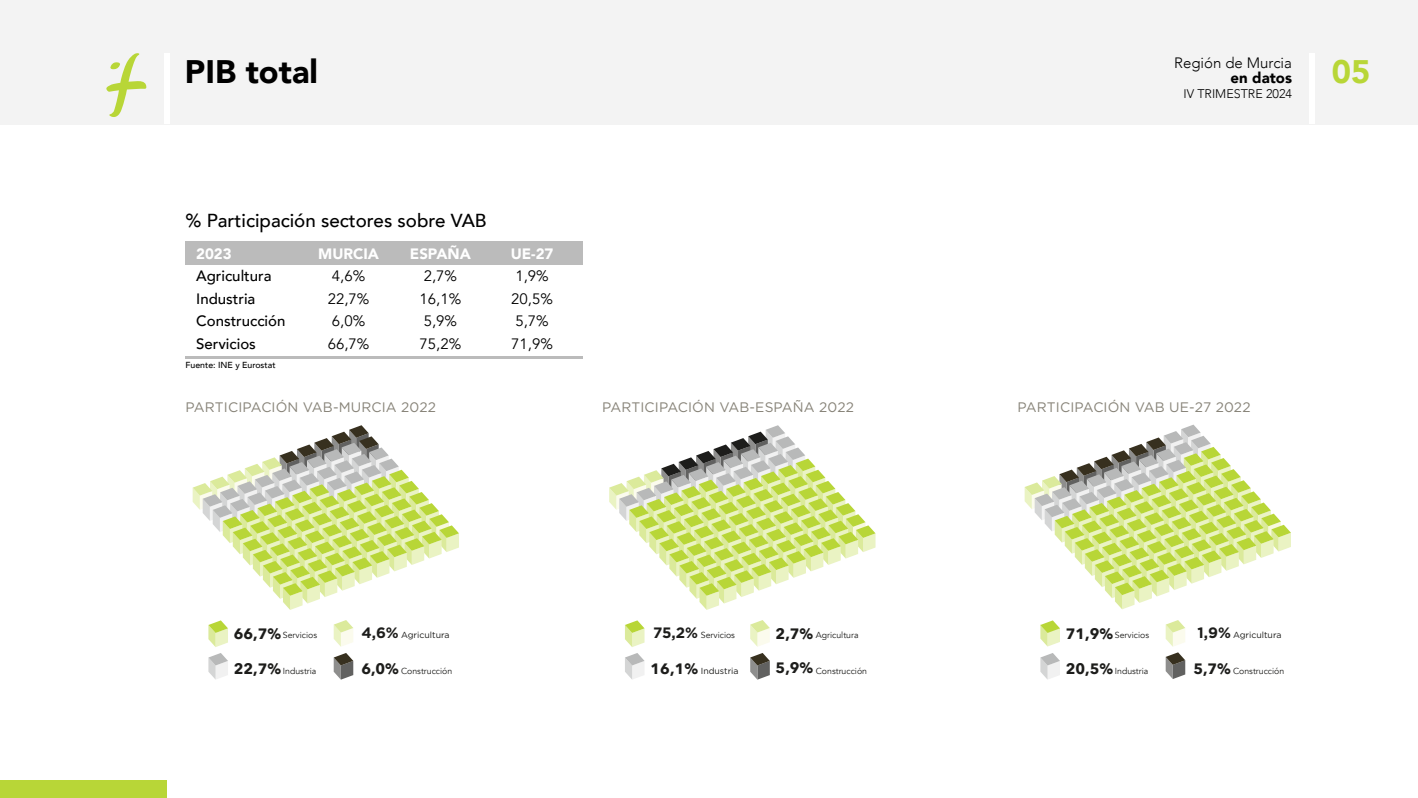
<style>
.page{position:relative;width:1418px;height:798px;background:#fff}
.page>*{position:absolute;margin:0;border:0;box-sizing:border-box;transform-origin:0 0}
.t1{font:900 32.5px "Avenir";color:#000}
.t2{font:900 32.5px "Avenir";color:#b8d637}
.t3{font:500 18.75px "Avenir";color:#000}
.t4{font:15px/22.5px "Avenir";color:#000}
.t5{font:500 15px/22.5px "Avenir";color:#000}
.t6{font:900 15px "Avenir";color:#fff}
.t7{font:300 15px "Avenir";color:#000}
.t8{font:900 15px "Avenir";color:#000}
.t9{font:13.75px "Gotham";letter-spacing:.01em;color:#878378}
.t10{font:300 12.5px "Avenir";color:#000}
.t11{font:8.75px "Avenir";color:#1d1d1b}
.t12{font:8.75px "Gotham";color:#1d1d1b}
.t13{font:500 8.75px "Avenir";color:#000}
.s1{font-family:"Avenir Next";font-weight:700;font-size:15px}
.s2{font-weight:700;font-size:15px}
.s3{font-family:"Gotham";font-weight:700;font-size:15px}
</style>
<div class="page">
<svg style="left:334px;top:653px;width:19px;height:26px"></svg>
<svg style="left:208px;top:620px;width:20px;height:59px"></svg>
<svg style="left:334px;top:620px;width:19px;height:26px"></svg>
<svg style="left:193px;top:425px;width:266px;height:184px"></svg>
<svg style="left:609px;top:425px;width:266px;height:184px"></svg>
<svg style="left:750px;top:653px;width:19px;height:26px"></svg>
<svg style="left:625px;top:620px;width:19px;height:59px"></svg>
<svg style="left:750px;top:620px;width:19px;height:26px"></svg>
<svg style="left:1040px;top:653px;width:19px;height:26px"></svg>
<svg style="left:1165px;top:652px;width:20px;height:26px"></svg>
<svg style="left:1040px;top:620px;width:19px;height:26px"></svg>
<svg style="left:1165px;top:620px;width:20px;height:26px"></svg>
<svg style="left:1024px;top:424px;width:266px;height:185px"></svg>
<div style="left:185px;top:241px;width:397px;height:23px;background:#bbb"></div>
<hr style="left:185px;top:356px;width:397px;height:2px;background:#bbb">
<div style="left:0;top:780px;width:167px;height:17px;background:#b8d637"></div>
<div style="left:0;top:0;width:1417px;height:124px;background:#f3f3f3"></div>
<div style="left:164px;top:53px;width:5px;height:71px;background:#fff"></div>
<div style="left:1309px;top:53px;width:5px;height:71px;background:#fff"></div>
<svg style="left:106px;top:53px;width:40px;height:64px"></svg>
<h1 class="t1" style="left:185px;top:43px;width:134px">PIB total</h1>
<h3 class="t7" style="left:1174px;top:54px;width:119px">Región de Murcia</h3>
<h3 class="t8" style="left:1230px;top:65px;width:63px">en datos</h3>
<h3 class="t10" style="left:1183px;top:86px;width:110px">IV TRIMESTRE 2024</h3>
<h1 class="t2" style="left:1331px;top:43px;width:40px">05</h1>
<h2 class="t3" style="left:185px;top:204px;width:302px">% Participación sectores sobre VAB</h2>
<h3 class="t6" style="left:410px;top:240px;width:62px">ESPAÑA</h3>
<h3 class="t4" style="left:419px;top:265px;width:43px">2,7%<br>16,1%<br>5,9%<br>75,2%</h3>
<h3 class="t6" style="left:318px;top:240px;width:62px">MURCIA</h3>
<h3 class="t4" style="left:328px;top:265px;width:43px">4,6%<br>22,7%<br>6,0%<br>66,7%</h3>
<h3 class="t6" style="left:196px;top:240px;width:37px">2023</h3>
<h3 class="t5" style="left:196px;top:264px;width:91px">Agricultura<br>Industria<br>Construcción<br>Servicios</h3>
<p class="t13" style="left:185px;top:357px;width:91px">Fuente: INE y Eurostat</p>
<h3 class="t9" style="left:185px;top:398px;width:252px">PARTICIPACIÓN VAB-MURCIA 2022</h3>
<h3 class="t6" style="left:510px;top:240px;width:44px">UE-27</h3>
<h3 class="t4" style="left:511px;top:265px;width:43px">1,9%<br>20,5%<br>5,7%<br>71,9%</h3>
<h3 class="t9" style="left:602px;top:398px;width:253px">PARTICIPACIÓN VAB-ESPAÑA 2022</h3>
<h3 class="t9" style="left:1017px;top:398px;width:234px">PARTICIPACIÓN VAB UE-27 2022</h3>
<p class="t11" style="left:234px;top:629px;width:85px"><span class="s1">66,7%</span> Servicios</p>
<p class="t12" style="left:361px;top:629px;width:89px"><span class="s2">4,6%</span> Agricultura</p>
<p class="t11" style="left:234px;top:665px;width:84px"><span class="s1">22,7%</span> Industria</p>
<p class="t11" style="left:361px;top:665px;width:92px"><span class="s1">6,0%</span> Construcción</p>
<p class="t11" style="left:653px;top:629px;width:83px"><span class="s3">75,2%</span> Servicios</p>
<p class="t11" style="left:775px;top:629px;width:84px"><span class="s1">2,7%</span> Agricultura</p>
<p class="t11" style="left:775px;top:665px;width:93px"><span class="s1">5,9%</span> Construcción</p>
<p class="t12" style="left:650px;top:665px;width:90px"><span class="s1">16,1%</span> Industria</p>
<p class="t11" style="left:1065px;top:629px;width:85px"><span class="s1">71,9%</span> Servicios</p>
<p class="t12" style="left:1197px;top:629px;width:85px"><span class="s2">1,9%</span> Agricultura</p>
<p class="t11" style="left:1065px;top:665px;width:84px"><span class="s1">20,5%</span> Industria</p>
<p class="t11" style="left:1193px;top:665px;width:92px"><span class="s1">5,7%</span> Construcción</p>
</div>
